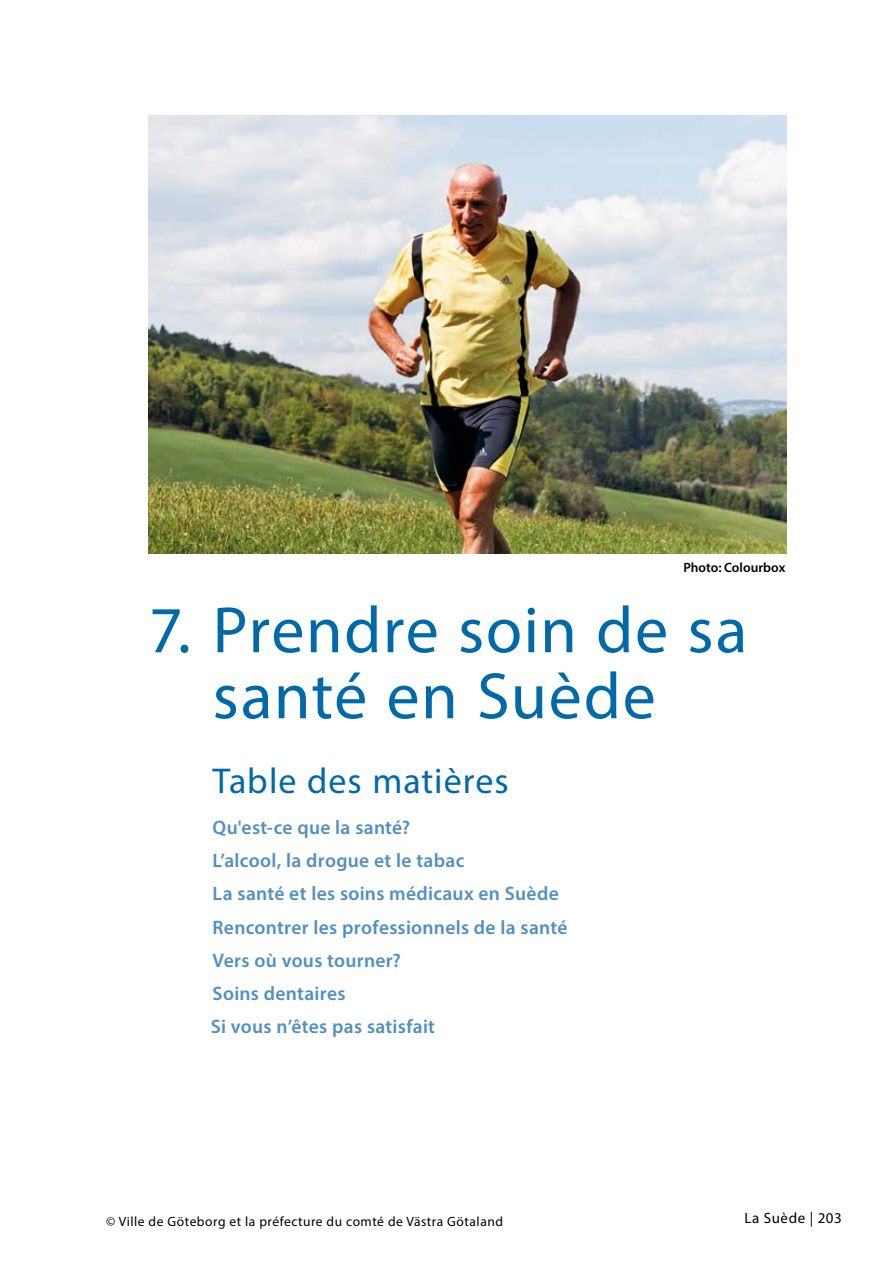
<style>
.page{position:relative;width:893px;height:1263px;background:#fff}
.page>*{position:absolute;margin:0;border:0;box-sizing:border-box;transform-origin:0 0}
.t1{font:66px/66px "Myriad Pro";letter-spacing:.025em;color:#0069a9;text-align:center}
.t2{font:36px "Myriad Pro";letter-spacing:.025em;color:#0069a9}
.t3{font:600 19.5px/33.2px "Myriad Pro";letter-spacing:.015em;color:#518fc3}
.t4{font:15px "Myriad Pro";letter-spacing:.04em;color:#000}
.t5{font:13.5px "Myriad Pro";letter-spacing:.04em;color:#000}
.t6{font:600 13.5px "Myriad Pro";color:#000}
</style>
<div class="page">
<img style="left:149px;top:115px;width:638px;height:438px">
<p class="t6" style="left:683px;top:559px;width:104px">Photo: Colourbox</p>
<h1 class="t1" style="left:149px;top:596px;width:600px">7. Prendre soin de sa santé en Suède</h1>
<h2 class="t2" style="left:213px;top:758px;width:298px">Table des matières</h2>
<p class="t3" style="left:211px;top:810px;width:358px">Qu'est-ce que la santé?<br>L’alcool, la drogue et le tabac<br>La santé et les soins médicaux en Suède<br>Rencontrer les professionnels de la santé<br>Vers où vous tourner?<br>Soins dentaires<br>Si vous n’êtes pas satisfait</p>
<p class="t5" style="left:106px;top:1213px;width:398px">© Ville de Göteborg et la préfecture du comté de Västra Götaland</p>
<p class="t4" style="left:744px;top:1209px;width:99px">La Suède | 203</p>
</div>
